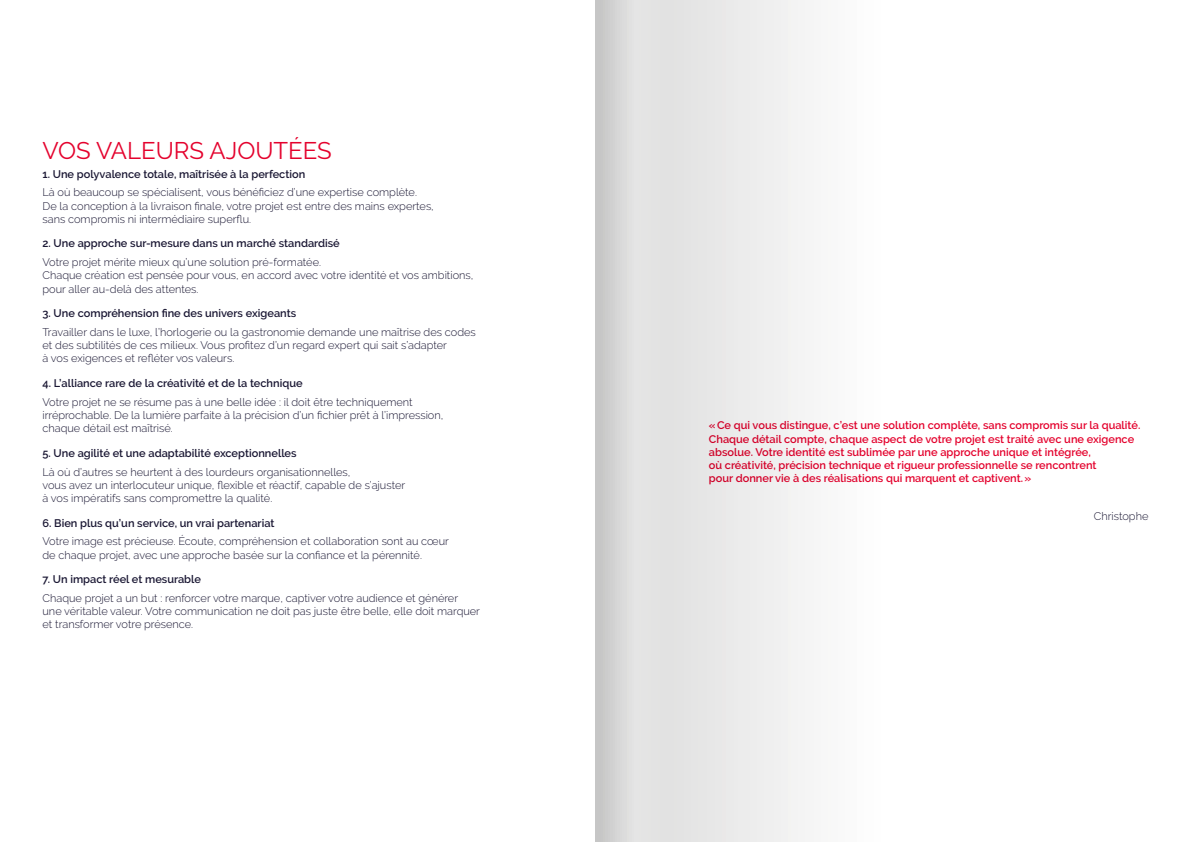
<style>
.page{position:relative;width:1191px;height:842px;background:#fff}
.page>*{position:absolute;margin:0;border:0;box-sizing:border-box;transform-origin:0 0}
.t1{font:24px "Raleway";color:#e4022d}
.t2{font:300 11px/13.2px "Raleway";color:#1a1733}
.t3{font:600 11px/13.2px "Raleway";color:#e4022d}
.t4{font:600 11px "Raleway";color:#1a1733}
</style>
<div class="page">
<svg style="left:595px;top:0;width:210px;height:842px"></svg>
<h1 class="t1" style="left:43px;top:136px;width:290px">VOS VALEURS AJOUTÉES</h1>
<p class="t4" style="left:43px;top:167px;width:264px">1. Une polyvalence totale, maîtrisée à la perfection</p>
<p class="t2" style="left:43px;top:186px;width:393px">Là où beaucoup se spécialisent, vous bénéficiez d’une expertise complète.<br>De la conception à la livraison finale, votre projet est entre des mains expertes, sans compromis ni intermédiaire superflu.</p>
<p class="t4" style="left:43px;top:237px;width:299px">2. Une approche sur-mesure dans un marché standardisé</p>
<p class="t2" style="left:43px;top:256px;width:432px">Votre projet mérite mieux qu’une solution pré-formatée.<br>Chaque création est pensée pour vous, en accord avec votre identité et vos ambitions, pour aller au-delà des attentes.</p>
<p class="t4" style="left:43px;top:307px;width:255px">3. Une compréhension fine des univers exigeants</p>
<p class="t2" style="left:43px;top:325px;width:435px">Travailler dans le luxe, l’horlogerie ou la gastronomie demande une maîtrise des codes et des subtilités de ces milieux. Vous profitez d’un regard expert qui sait s’adapter<br>à vos exigences et refléter vos valeurs.</p>
<p class="t4" style="left:43px;top:377px;width:261px">4. L’alliance rare de la créativité et de la technique</p>
<p class="t2" style="left:43px;top:395px;width:402px">Votre projet ne se résume pas à une belle idée : il doit être techniquement irréprochable. De la lumière parfaite à la précision d’un fichier prêt à l’impression, chaque détail est maîtrisé.</p>
<p class="t4" style="left:43px;top:447px;width:256px">5. Une agilité et une adaptabilité exceptionnelles</p>
<p class="t2" style="left:43px;top:465px;width:364px">Là où d’autres se heurtent à des lourdeurs organisationnelles,<br>vous avez un interlocuteur unique, flexible et réactif, capable de s’ajuster à vos impératifs sans compromettre la qualité.</p>
<p class="t4" style="left:43px;top:516px;width:233px">6. Bien plus qu’un service, un vrai partenariat</p>
<p class="t2" style="left:43px;top:535px;width:408px">Votre image est précieuse. Écoute, compréhension et collaboration sont au cœur de chaque projet, avec une approche basée sur la confiance et la pérennité.</p>
<p class="t4" style="left:43px;top:573px;width:160px">7. Un impact réel et mesurable</p>
<p class="t2" style="left:43px;top:591px;width:439px">Chaque projet a un but : renforcer votre marque, captiver votre audience et générer une véritable valeur. Votre communication ne doit pas juste être belle, elle doit marquer et transformer votre présence.</p>
<p class="t3" style="left:709px;top:419px;width:433px">«Ce qui vous distingue, c’est une solution complète, sans compromis sur la qualité.<br>Chaque détail compte, chaque aspect de votre projet est traité avec une exigence absolue. Votre identité est sublimée par une approche unique et intégrée,<br>où créativité, précision technique et rigueur professionnelle se rencontrent<br>pour donner vie à des réalisations qui marquent et captivent.»</p>
<p class="t2" style="left:1093px;top:509px;width:56px">Christophe</p>
</div>
